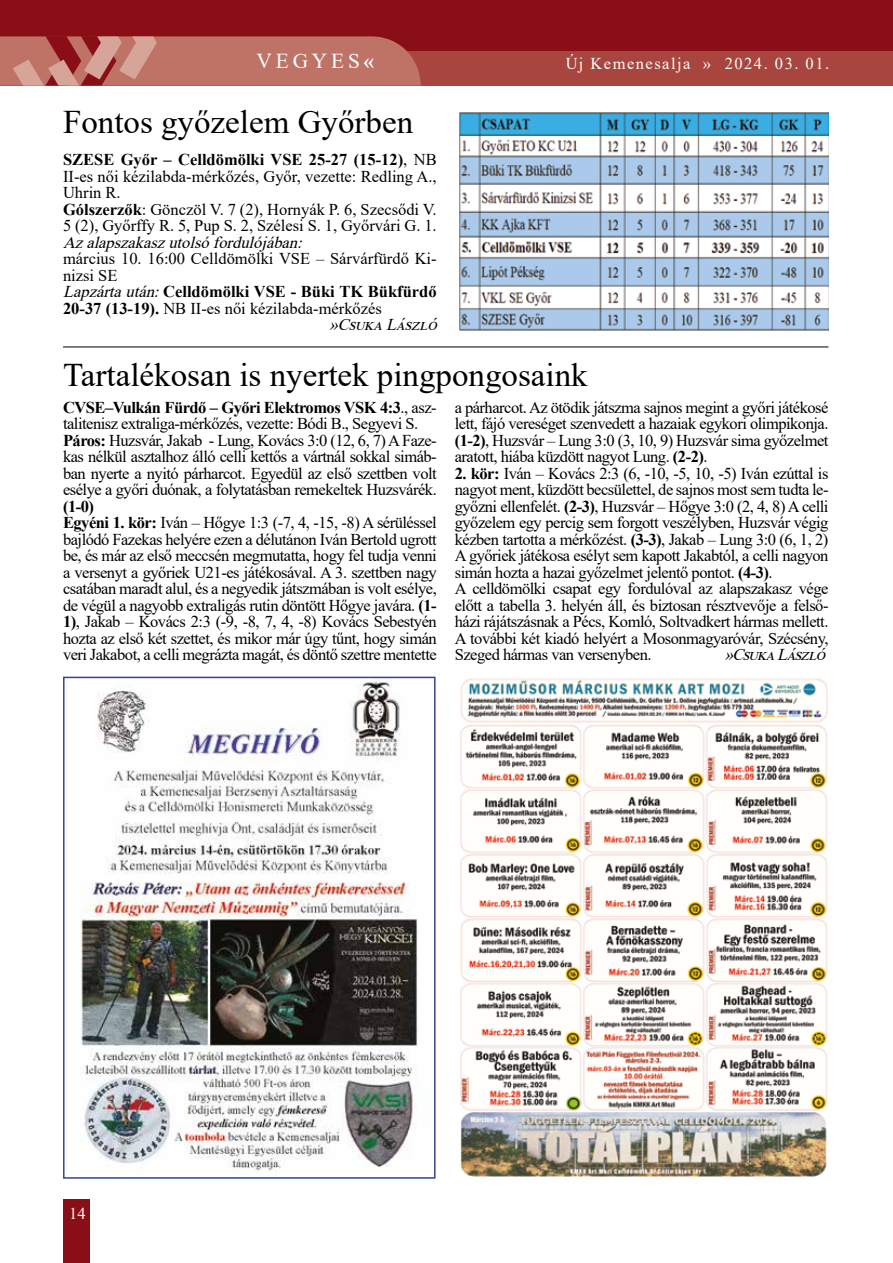
<style>
.page{position:relative;width:893px;height:1263px;background:#fff}
.page>*{position:absolute;margin:0;border:0;box-sizing:border-box;transform-origin:0 0}
.t1{font:33px "Times New Roman";color:#000}
.t2{font:21.3px "Times New Roman";letter-spacing:.185em;color:#fff}
.t3{font:16.5px/16.5px "Times New Roman";letter-spacing:-.03em;color:#000}
.t4{font:16.5px/16.5px "Times New Roman";color:#000}
.t5{font:italic 16.5px "Times New Roman";color:#000}
.t6{font:700 16.5px "Times New Roman";color:#000}
.t7{font:16.5px "Times New Roman";letter-spacing:.09em;color:#fff}
.s1{font-weight:700}
.s2{font-weight:400;font-style:italic}
</style>
<div class="page">
<div style="left:0;top:0;width:893px;height:85px;background:#8a0e16"></div>
<div style="left:0;top:52px;width:893px;height:34px;background:#a8453e"></div>
<div style="left:64px;top:1199px;width:26px;height:64px;background:#8a0e16"></div>
<svg style="left:0;top:36px;width:421px;height:50px;background:#bd6f65"></svg>
<img style="left:80px;top:680px;width:338px;height:491px">
<div style="left:63px;top:677px;width:373px;height:502px;border:2px solid #33478b"></div>
<img style="left:460px;top:678px;width:368px;height:499px">
<img style="left:459px;top:112px;width:369px;height:218px">
<hr style="left:63px;top:347px;width:765px;height:1px;background:#000">
<p class="t2" style="left:256px;top:46px;width:119px">VEGYES<span class="s1">«</span></p>
<p class="t7" style="left:566px;top:52px;width:265px">Új Kemenesalja » 2024. 03. 01.</p>
<h1 class="t1" style="left:63px;top:99px;width:352px">Fontos győzelem Győrben</h1>
<p class="t4" style="left:63px;top:151px;width:375px"><span class="s1">SZESE Győr – Celldömölki VSE 25-27 (15-12)</span>, NB II-es női kézilabda-mérkőzés, Győr, vezette: Redling A., Uhrin R.<br><span class="s1">Gólszerzők</span>: Gönczöl V. 7 (2), Hornyák P. 6, Szecsődi V.<br>5 (2), Győrffy R. 5, Pup S. 2, Szélesi S. 1, Győrvári G. 1.</p>
<p class="t5" style="left:63px;top:230px;width:246px">Azalapszakaszutolsófordulój ában:</p>
<p class="t4" style="left:63px;top:250px;width:375px">március 10. 16:00 Celldömölki VSE – Sárvárfürdő Ki-</p>
<p class="t3" style="left:63px;top:266px;width:56px">nizsi SE</p>
<p class="t6" style="left:63px;top:280px;width:375px"><span class="s2">Lapzártaután:</span>Celldömölki VSE - Büki TK Bükfürdő</p>
<p class="t4" style="left:63px;top:299px;width:320px"><span class="s1">20-37 (13-19).</span> NB II-es női kézilabda-mérkőzés</p>
<p class="t5" style="left:330px;top:313px;width:114px">»CsukaLászló</p>
<h1 class="t1" style="left:63px;top:352px;width:526px">Tartalékosan is nyertek pingpongosaink</h1>
<p class="t3" style="left:63px;top:398px;width:375px"><span class="s1">CVSE–Vulkán Fürdő – Győri Elektromos VSK 4:3</span>., asz&shy;talitenisz extraliga-mérkőzés, vezette: Bódi B., Segyevi S.<br><span class="s1">Páros:</span> Huzsvár, Jakab - Lung, Kovács 3:0 (12, 6, 7) A Faze&shy;kas nélkül asztalhoz álló celli kettős a vártnál sokkal simáb&shy;ban nyerte a nyitó párharcot. Egyedül az első szettben volt esélye a győri duónak, a folytatásban remekeltek Huzsvárék.</p>
<p class="t3" style="left:63px;top:497px;width:375px"><span class="s1">(1-0)<br>Egyéni 1. kör:</span> Iván – Hőgye 1:3 (-7, 4, -15, -8) A sérüléssel bajlódó Fazekas helyére ezen a délutánon Iván Bertold ugrott be, és már az első meccsén megmutatta, hogy fel tudja venni a versenyt a győriek U21-es játékosával. A 3. szettben nagy csatában maradt alul, és a negyedik játszmában is volt esélye, de végül a nagyobb extraligás rutin döntött Hőgye javára. <span class="s1">(1- 1)</span>, Jakab – Kovács 2:3 (-9, -8, 7, 4, -8) Kovács Sebestyén hozta az első két szettet, és mikor már úgy tűnt, hogy simán veri Jakabot, a celli megrázta magát, és döntő szettre mentette</p>
<p class="t3" style="left:455px;top:398px;width:375px;text-align:justify">a párharcot. Az ötödik játszma sajnos megint a győri játékosé lett, fájó vereséget szenvedett a hazaiak egykori olimpikonja. <span class="s1">(1-2)</span>, Huzsvár – Lung 3:0 (3, 10, 9) Huzsvár sima győzelmet aratott, hiába küzdött nagyot Lung. <span class="s1">(2-2)</span>.</p>
<p class="t3" style="left:455px;top:464px;width:375px"><span class="s1">2. kör:</span> Iván – Kovács 2:3 (6, -10, -5, 10, -5) Iván ezúttal is nagyot ment, küzdött becsülettel, de sajnos most sem tudta le&shy;győzni ellenfelét. <span class="s1">(2-3)</span>, Huzsvár – Hőgye 3:0 (2, 4, 8) A celli győzelem egy percig sem forgott veszélyben, Huzsvár végig kézben tartotta a mérkőzést. <span class="s1">(3-3)</span>, Jakab – Lung 3:0 (6, 1, 2)<br>A győriek játékosa esélyt sem kapott Jakabtól, a celli nagyon simán hozta a hazai győzelmet jelentő pontot. <span class="s1">(4-3)</span>.<br>A celldömölki csapat egy fordulóval az alapszakasz vége előtt a tabella 3. helyén áll, és biztosan résztvevője a felső&shy;házi rájátszásnak a Pécs, Komló, Soltvadkert hármas mellett.<br>A további két kiadó helyért a Mosonmagyaróvár, Szécsény, Szeged hármas van versenyben.</p>
<p class="t5" style="left:725px;top:643px;width:107px">»CsukaLászló</p>
<p class="t7" style="left:69px;top:1202px;width:18px">14</p>
</div>
